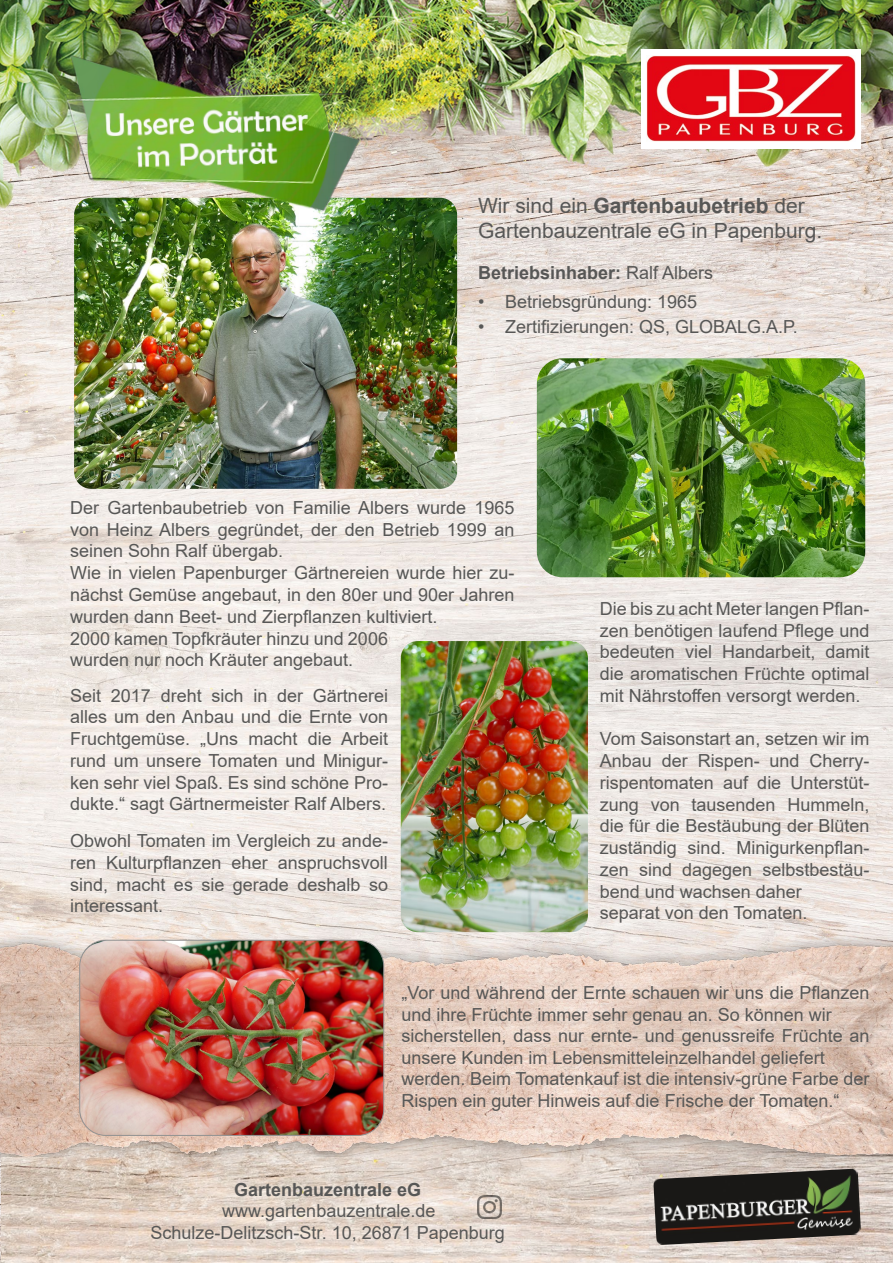
<style>
.page{position:relative;width:893px;height:1263px;background:#fff}
.page>*{position:absolute;margin:0;border:0;box-sizing:border-box;transform-origin:0 0}
.t1{font:21px/25.2px "Arial";color:#575756}
.t2{font:18px/21.8px "Arial";color:#575756}
.t3{font:700 18px "Arial";color:#575756}
.s1{font-weight:700}
.s2{font-weight:400}
</style>
<div class="page">
<img style="left:0;top:0;width:893px;height:1263px">
<img style="left:0;top:923px;width:893px;height:233px">
<img style="left:1px;top:933px;width:892px;height:330px">
<img style="left:537px;top:358px;width:328px;height:219px">
<img style="left:80px;top:940px;width:304px;height:195px">
<div style="left:79px;top:940px;width:305px;height:196px;border:1px solid #929292;border-radius:26px"></div>
<img style="left:401px;top:641px;width:187px;height:291px">
<img style="left:74px;top:198px;width:383px;height:291px">
<img style="left:39px;top:33px;width:333px;height:188px">
<div style="left:641px;top:49px;width:220px;height:99px;background:#fff"></div>
<img style="left:647px;top:55px;width:208px;height:86px">
<img style="left:477px;top:1195px;width:24px;height:24px">
<img style="left:653px;top:1168px;width:208px;height:77px">
<p class="t1" style="left:478px;top:193px;width:346px">Wir sind ein <span class="s1">Gartenbaubetrieb</span> der<br>Gartenbauzentrale eG in Papenburg.</p>
<p class="t3" style="left:478px;top:260px;width:237px">Betriebsinhaber: <span class="s2">Ralf Albers</span></p>
<p class="t2" style="left:478px;top:290px;width:221px">• Betriebsgründung: 1965</p>
<p class="t2" style="left:478px;top:316px;width:321px">• Zertifizierungen: QS, GLOBALG.A.P.</p>
<p class="t2" style="left:70px;top:496px;width:446px">Der Gartenbaubetrieb von Familie Albers wurde 1965 von Heinz Albers gegründet, der den Betrieb 1999 an seinen Sohn Ralf übergab.<br>Wie in vielen Papenburger Gärtnereien wurde hier zu&shy;nächst Gemüse angebaut, in den 80er und 90er Jahren wurden dann Beet- und Zierpflanzen kultiviert.</p>
<p class="t2" style="left:70px;top:627px;width:319px">2000 kamen Topfkräuter hinzu und 2006 wurden nur noch Kräuter angebaut.</p>
<p class="t2" style="left:70px;top:684px;width:319px;text-align:justify">Seit 2017 dreht sich in der Gärtnerei alles um den Anbau und die Ernte von Fruchtgemüse. „Uns macht die Arbeit rund um unsere Tomaten und Minigur&shy;ken sehr viel Spaß. Es sind schöne Pro&shy;dukte.“ sagt Gärtnermeister Ralf Albers.</p>
<p class="t2" style="left:70px;top:830px;width:319px;text-align:justify">Obwohl Tomaten im Vergleich zu ande&shy;ren Kulturpflanzen eher anspruchsvoll sind, macht es sie gerade deshalb so interessant.</p>
<p class="t2" style="left:600px;top:597px;width:271px;text-align:justify">Die bis zu acht Meter langen Pflan&shy;zen benötigen laufend Pflege und bedeuten viel Handarbeit, damit die aromatischen Früchte optimal mit Nährstoffen versorgt werden.</p>
<p class="t2" style="left:600px;top:728px;width:271px">Vom Saisonstart an, setzen wir im<br>Anbau der Rispen- und Cherry&shy;rispentomaten auf die Unterstüt&shy;zung von tausenden Hummeln, die für die Bestäubung der Blüten zuständig sind. Minigurkenpflan&shy;zen sind dagegen selbstbestäu&shy;bend und wachsen daher<br>separat von den Tomaten.</p>
<p class="t2" style="left:402px;top:982px;width:470px">„Vor und während der Ernte schauen wir uns die Pflanzen und ihre Früchte immer sehr genau an. So können wir sicherstellen, dass nur ernte- und genussreife Früchte an unsere Kunden im Lebensmitteleinzelhandel geliefert werden. Beim Tomatenkauf ist die intensiv-grüne Farbe der Rispen ein guter Hinweis auf die Frische der Tomaten.“</p>
<p class="t3" style="left:234px;top:1177px;width:189px">Gartenbauzentrale eG</p>
<p class="t2" style="left:151px;top:1200px;width:356px;text-align:center">www.gartenbauzentrale.de<br>Schulze-Delitzsch-Str. 10, 26871 Papenburg</p>
</div>
